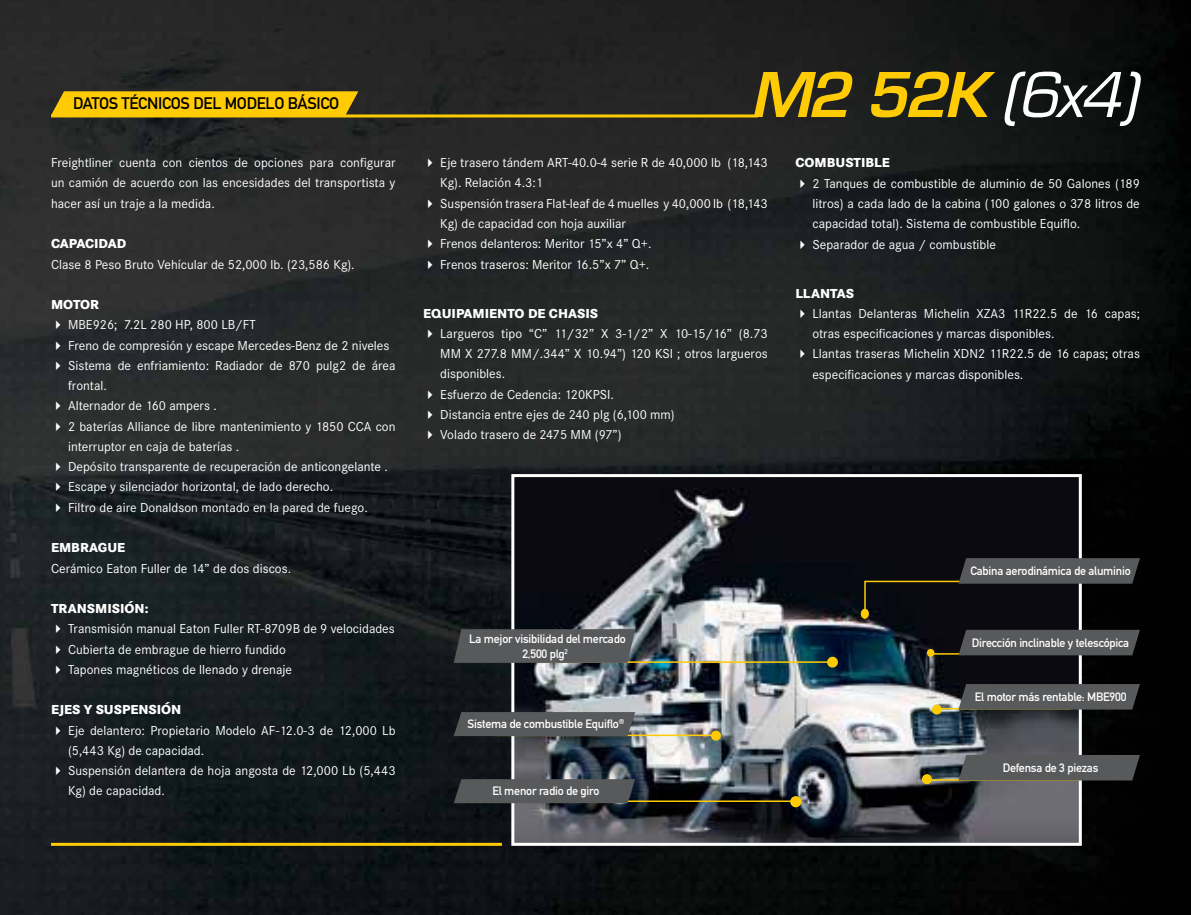
<style>
.page{position:relative;width:1191px;height:915px;background:#fff}
.page>*{position:absolute;margin:0;border:0;box-sizing:border-box;transform-origin:0 0}
.t1{font:italic 600 60px "Eurostile LT Std";color:#ffcb05}
.t2{font:16.5px "DIN Mittelschrift Std";letter-spacing:-.02em;color:#000}
.t3{font:13.5px/20.2px "Corporate S";color:#fff}
.t4{font:800 13.5px "Corporate S";color:#fff}
.t5{font:12px/14.4px "DIN Mittelschrift Std";letter-spacing:-.02em;color:#fff;text-align:center}
.s1{font-weight:400;color:#fff}
</style>
<div class="page">
<img style="left:0;top:0;width:1191px;height:914px">
<svg style="left:51px;top:91px;width:307px;height:23px"></svg>
<hr style="left:51px;top:114px;width:707px;height:3px;background:#ffcb05">
<hr style="left:51px;top:842px;width:451px;height:3px;background:#ffcb05">
<img style="left:515px;top:478px;width:562px;height:363px">
<div style="left:511px;top:474px;width:570px;height:371px;border:3px solid #fff"></div>
<hr style="left:538px;top:661px;width:294px;height:1px;background:#ffcb05">
<hr style="left:931px;top:653px;width:171px;height:1px;background:#ffcb05">
<hr style="left:936px;top:707px;width:134px;height:2px;background:#ffcb05">
<hr style="left:927px;top:778px;width:152px;height:2px;background:#ffcb05">
<div style="left:454px;top:629px;width:181px;height:33px;background:#58595b"></div>
<svg style="left:863px;top:558px;width:277px;height:62px"></svg>
<svg style="left:958px;top:683px;width:182px;height:26px"></svg>
<div style="left:958px;top:754px;width:182px;height:26px;background:#58595b"></div>
<svg style="left:958px;top:629px;width:182px;height:26px"></svg>
<hr style="left:497px;top:734px;width:219px;height:1px;background:#ffcb05">
<hr style="left:497px;top:800px;width:298px;height:1px;background:#ffcb05">
<div style="left:828px;top:657px;width:9px;height:9px;background:#ffcb05;border-radius:50%"></div>
<div style="left:827px;top:656px;width:11px;height:11px;border:2px solid #ffcb05;border-radius:50%"></div>
<div style="left:711px;top:731px;width:9px;height:8px;background:#ffcb05;border-radius:50%"></div>
<div style="left:711px;top:730px;width:10px;height:10px;border:2px solid #ffcb05;border-radius:50%"></div>
<div style="left:791px;top:796px;width:9px;height:10px;background:#ffcb05;border-radius:50%"></div>
<div style="left:790px;top:795px;width:11px;height:12px;border:2px solid #ffcb05;border-radius:50%"></div>
<div style="left:861px;top:609px;width:7px;height:8px;background:#ffcb05;border-radius:50%"></div>
<div style="left:860px;top:608px;width:9px;height:10px;border:2px solid #ffcb05;border-radius:50%"></div>
<div style="left:927px;top:648px;width:7px;height:8px;border:2px solid #ffcb05;border-radius:50%"></div>
<div style="left:932px;top:705px;width:9px;height:8px;background:#ffcb05;border-radius:50%"></div>
<div style="left:932px;top:704px;width:9px;height:10px;border:2px solid #ffcb05;border-radius:50%"></div>
<div style="left:922px;top:774px;width:9px;height:9px;background:#ffcb05;border-radius:50%"></div>
<div style="left:922px;top:774px;width:10px;height:9px;border:2px solid #ffcb05;border-radius:50%"></div>
<svg style="left:454px;top:711px;width:181px;height:24px"></svg>
<svg style="left:454px;top:778px;width:181px;height:24px"></svg>
<svg style="left:56px;top:320px;width:4px;height:9px"></svg>
<svg style="left:56px;top:341px;width:4px;height:8px"></svg>
<svg style="left:56px;top:361px;width:4px;height:9px"></svg>
<svg style="left:56px;top:401px;width:4px;height:9px"></svg>
<svg style="left:56px;top:422px;width:4px;height:8px"></svg>
<svg style="left:56px;top:462px;width:4px;height:9px"></svg>
<svg style="left:56px;top:482px;width:4px;height:9px"></svg>
<svg style="left:56px;top:503px;width:4px;height:8px"></svg>
<svg style="left:56px;top:624px;width:4px;height:9px"></svg>
<svg style="left:56px;top:644px;width:4px;height:9px"></svg>
<svg style="left:56px;top:665px;width:4px;height:8px"></svg>
<svg style="left:56px;top:725px;width:4px;height:9px"></svg>
<svg style="left:56px;top:766px;width:4px;height:9px"></svg>
<svg style="left:428px;top:158px;width:4px;height:9px"></svg>
<svg style="left:428px;top:199px;width:4px;height:9px"></svg>
<svg style="left:428px;top:239px;width:4px;height:9px"></svg>
<svg style="left:428px;top:260px;width:4px;height:8px"></svg>
<svg style="left:428px;top:329px;width:4px;height:9px"></svg>
<svg style="left:428px;top:390px;width:4px;height:8px"></svg>
<svg style="left:428px;top:410px;width:4px;height:9px"></svg>
<svg style="left:428px;top:430px;width:4px;height:9px"></svg>
<svg style="left:800px;top:179px;width:4px;height:9px"></svg>
<svg style="left:800px;top:240px;width:4px;height:8px"></svg>
<svg style="left:800px;top:309px;width:4px;height:9px"></svg>
<svg style="left:800px;top:349px;width:4px;height:9px"></svg>
<p class="t2" style="left:73px;top:94px;width:268px">DATOS TÉCNICOS DEL MODELO BÁSICO</p>
<p class="t3" style="left:51px;top:152px;width:346px;text-align:justify">Freightliner cuenta con cientos de opciones para configurar un camión de acuerdo con las encesidades del transportista y hacer así un traje a la medida.</p>
<p class="t4" style="left:51px;top:235px;width:77px">CAPACIDAD</p>
<p class="t3" style="left:51px;top:254px;width:305px">Clase 8 Peso Bruto Vehícular de 52,000 lb. (23,586 Kg).</p>
<p class="t4" style="left:51px;top:296px;width:49px">M OTOR</p>
<p class="t3" style="left:68px;top:314px;width:329px">MBE926; 7.2L 280 HP, 800 LB/FT<br>Freno de compresión y escape Mercedes-Benz de 2 niveles Sistema de enfriamiento: Radiador de 870 pulg2 de área frontal.<br>Alternador de 160 ampers .<br>2 baterías Alliance de libre mantenimiento y 1850 CCA con interruptor en caja de baterías .<br>Depósito transparente de recuperación de anticongelante .<br>Escape y silenciador horizontal, de lado derecho.<br>Filtro de aire Donaldson montado en la pared de fuego.</p>
<p class="t4" style="left:51px;top:539px;width:76px">EMBRAGUE</p>
<p class="t3" style="left:51px;top:557px;width:242px">Cerámico Eaton Fuller de 14” de dos discos.</p>
<p class="t4" style="left:51px;top:600px;width:99px">TRANSMISIÓN:</p>
<p class="t3" style="left:68px;top:618px;width:328px">Transmisión manual Eaton Fuller RT-8709B de 9 velocidades<br>Cubierta de embrague de hierro fundido<br>Tapones magnéticos de llenado y drenaje</p>
<p class="t4" style="left:51px;top:701px;width:132px">EJES Y SUSPENSIÓN</p>
<p class="t3" style="left:68px;top:719px;width:329px">Eje delantero: Propietario Modelo AF-12.0-3 de 12,000 Lb (5,443 Kg) de capacidad.<br>Suspensión delantera de hoja angosta de 12,000 Lb (5,443<br>Kg) de capacidad.</p>
<h1 class="t1" style="left:750px;top:57px;width:388px">M2 52K <span class="s1">(6x4)</span></h1>
<p class="t3" style="left:440px;top:152px;width:329px">Eje trasero tándem ART-40.0-4 serie R de 40,000 lb (18,143<br>Kg). Relación 4.3:1<br>Suspensión trasera Flat-leaf de 4 muelles y 40,000 lb (18,143<br>Kg) de capacidad con hoja auxiliar<br>Frenos delanteros: Meritor 15”x 4” Q+.<br>Frenos traseros: Meritor 16.5”x 7” Q+.</p>
<p class="t4" style="left:423px;top:305px;width:176px">EQUIPAMIENTO DE CHASIS</p>
<p class="t3" style="left:440px;top:323px;width:329px">Largueros tipo “C” 11/32” X 3-1/2” X 10-15/16” (8.73<br>MM X 277.8 MM/.344” X 10.94”) 120 KSI ; otros largueros disponibles.<br>Esfuerzo de Cedencia: 120KPSI.<br>Distancia entre ejes de 240 plg (6,100 mm)<br>Volado trasero de 2475 MM (97”)</p>
<p class="t4" style="left:795px;top:155px;width:96px">COMBUSTIBLE</p>
<p class="t3" style="left:812px;top:173px;width:329px">2 Tanques de combustible de aluminio de 50 Galones (189 litros) a cada lado de la cabina (100 galones o 378 litros de capacidad total). Sistema de combustible Equiflo.<br>Separador de agua / combustible</p>
<p class="t4" style="left:795px;top:285px;width:60px">LLANTAS</p>
<p class="t3" style="left:812px;top:303px;width:329px">Llantas Delanteras Michelin XZA3 11R22.5 de 16 capas; otras especificaciones y marcas disponibles.<br>Llantas traseras Michelin XDN2 11R22.5 de 16 capas; otras especificaciones y marcas disponibles.</p>
<p class="t5" style="left:469px;top:631px;width:158px">La mejor visibilidad del mercado<br>2,500 plg<sup>2</sup></p>
<p class="t5" style="left:467px;top:716px;width:158px">Sistema de combustible Equiflo<sup>®</sup></p>
<p class="t5" style="left:492px;top:783px;width:108px">El menor radio de giro</p>
<p class="t5" style="left:970px;top:563px;width:162px">Cabina aerodinámica de aluminio</p>
<p class="t5" style="left:972px;top:635px;width:159px">Dirección inclinable y telescópica</p>
<p class="t5" style="left:974px;top:689px;width:153px">El motor más rentable: MBE900</p>
<p class="t5" style="left:1002px;top:760px;width:97px">Defensa de 3 piezas</p>
</div>
